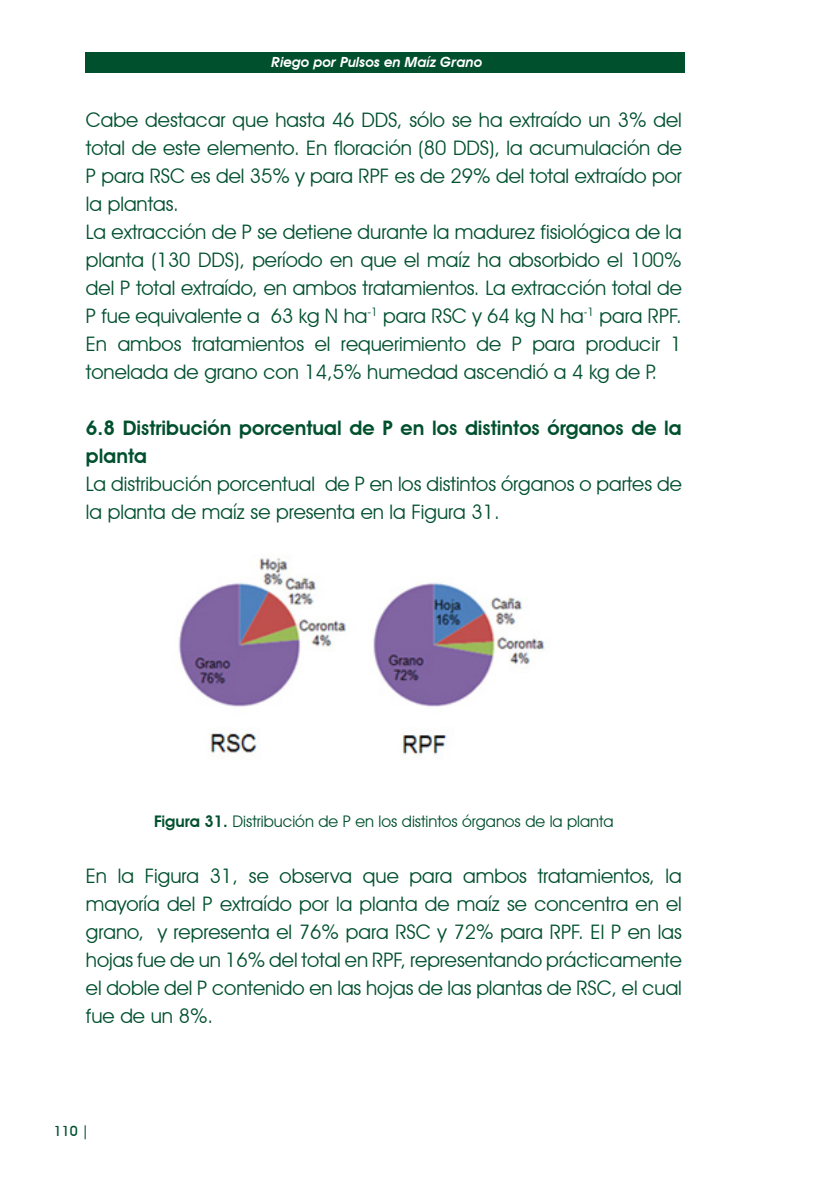
<style>
.page{position:relative;width:823px;height:1191px;background:#fff}
.page>*{position:absolute;margin:0;border:0;box-sizing:border-box;transform-origin:0 0}
.t1{font:20px/28px "Avant Garde IT Cby BT";color:#00502e;text-align:justify}
.t2{font:600 20px/28px "Avant Garde IT Cby BT";color:#00502e}
.t3{font:16px "Avant Garde IT Cby BT";color:#00502e}
.t4{font:italic 600 14px "Avant Garde IT Cby BT";color:#fff}
.t5{font:500 14px "Avant Garde IT Cby BT";color:#00502e}
.s1{font-weight:600}
</style>
<div class="page">
<div style="left:86px;top:52px;width:598px;height:21px;background:#00502e"></div>
<img style="left:178px;top:555px;width:367px;height:202px">
<p class="t4" style="left:271px;top:54px;width:212px">Riego por Pulsos en Maíz Grano</p>
<p class="t1" style="left:86px;top:106px;width:597px">Cabe destacar que hasta 46 DDS, sólo se ha extraído un 3% del total de este elemento. En floración (80 DDS), la acumulación de P para RSC es del 35% y para RPF es de 29% del total extraído por la plantas.</p>
<p class="t1" style="left:86px;top:218px;width:597px">La extracción de P se detiene durante la madurez fisiológica de la planta (130 DDS), período en que el maíz ha absorbido el 100% del P total extraído, en ambos tratamientos. La extracción total de P fue equivalente a 63 kg N ha<sup>-1</sup> para RSC y 64 kg N ha<sup>-1</sup> para RPF.</p>
<p class="t1" style="left:86px;top:330px;width:597px">En ambos tratamientos el requerimiento de P para producir 1 tonelada de grano con 14,5% humedad ascendió a 4 kg de P.</p>
<p class="t2" style="left:86px;top:414px;width:597px">6.8 Distribución porcentual de P en los distintos órganos de la planta</p>
<p class="t1" style="left:86px;top:470px;width:597px">La distribución porcentual de P en los distintos órganos o partes de la planta de maíz se presenta en la Figura 31.</p>
<p class="t3" style="left:154px;top:812px;width:461px"><span class="s1">Figura 31.</span> Distribución de P en los distintos órganos de la planta</p>
<p class="t1" style="left:86px;top:862px;width:597px">En la Figura 31, se observa que para ambos tratamientos, la mayoría del P extraído por la planta de maíz se concentra en el grano, y representa el 76% para RSC y 72% para RPF. El P en las hojas fue de un 16% del total en RPF, representando prácticamente el doble del P contenido en las hojas de las plantas de RSC, el cual fue de un 8%.</p>
<p class="t5" style="left:54px;top:1122px;width:37px">110 |</p>
</div>
